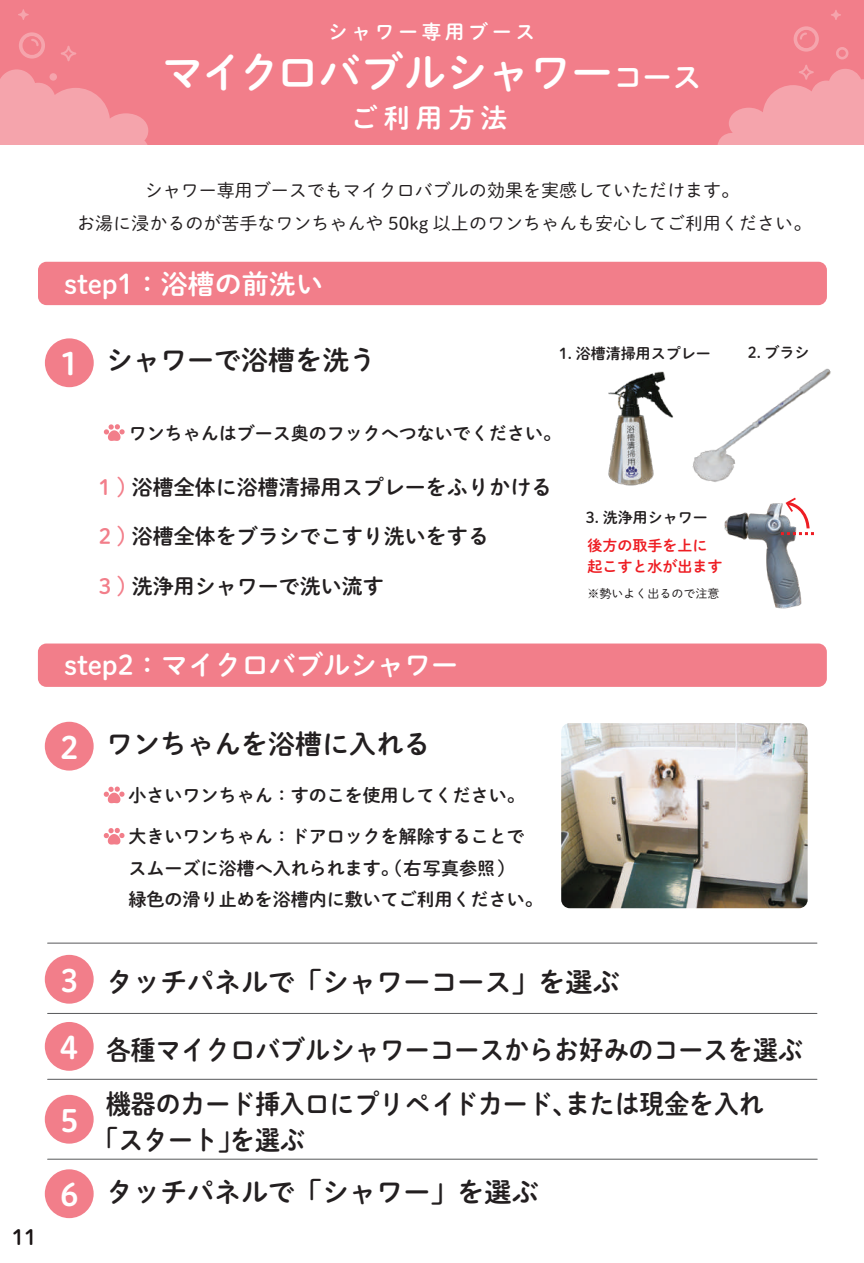
<style>
.page{position:relative;width:864px;height:1263px;background:#fff}
.page>*{position:absolute;margin:0;border:0;box-sizing:border-box;transform-origin:0 0}
.t1{font:42px "Shuei M Go Std B";letter-spacing:-.005em;color:#fff}
.t2{font:30.45px "Hiragino UD Sans R Std W6";color:#fff}
.t3{font:27px/36px "P Shuei M Go Std B";color:#231f20;scale:.92 1}
.t4{font:27px "P Shuei M Go Std B";color:#231f20}
.t5{font:27px "P Shuei M Go Std B";color:#fff}
.t6{font:27px "Shuei M Go Std B";letter-spacing:.2em;color:#fff}
.t7{font:21px "P Shuei M Go Std B";color:#231f20}
.t8{font:21px "P Shuei M Go Std B";color:#1a1415}
.t9{font:19.5px "Shuei M Go Std B";letter-spacing:.2em;color:#fff}
.t10{font:18px/31.5px "P Shuei M Go Std B";color:#231f20}
.t11{font:18px/33px "P Shuei M Go Std L";color:#231f20;text-align:center}
.t12{font:15px "P Shuei M Go Std B";color:#231f20}
.t13{font:15px/21px "P Shuei M Go Std B";color:#ee1d23}
.t14{font:12px "P Shuei M Go Std L";color:#231f20}
.s1{font-size:29.4px}
.s2{color:#f27e8a}
.s3{font-family:"Hiragino UD Sans R Std W6";font-size:30.45px;color:#fff}
</style>
<div class="page">
<div style="left:38px;top:643px;width:788px;height:44px;background:#f27e8a;border-radius:9px"></div>
<div style="left:45px;top:955px;width:49px;height:49px;background:#f27e8a;border-radius:50%"></div>
<div style="left:45px;top:1169px;width:49px;height:49px;background:#f27e8a;border-radius:50%"></div>
<img style="left:717px;top:368px;width:114px;height:114px">
<div style="left:45px;top:338px;width:49px;height:49px;background:#f27e8a;border-radius:50%"></div>
<div style="left:38px;top:262px;width:788px;height:43px;background:#f27e8a;border-radius:9px"></div>
<img style="left:608px;top:371px;width:109px;height:115px">
<svg style="left:104px;top:424px;width:21px;height:17px"></svg>
<img style="left:724px;top:503px;width:90px;height:105px">
<svg style="left:780px;top:498px;width:33px;height:37px"></svg>
<hr style="left:48px;top:943px;width:768px;height:1px;background:#57585a">
<div style="left:45px;top:722px;width:49px;height:48px;background:#f27e8a;border-radius:50%"></div>
<svg style="left:104px;top:786px;width:20px;height:17px"></svg>
<svg style="left:104px;top:828px;width:20px;height:16px"></svg>
<img style="left:561px;top:723px;width:246px;height:185px">
<div style="left:45px;top:1022px;width:49px;height:49px;background:#f27e8a;border-radius:50%"></div>
<hr style="left:48px;top:1013px;width:768px;height:1px;background:#57585a">
<div style="left:0;top:0;width:863px;height:145px;background:#f27e8a"></div>
<svg style="left:0;top:69px;width:149px;height:76px"></svg>
<div style="left:49px;top:73px;width:8px;height:8px;background:#f5a4ac;border-radius:50%"></div>
<svg style="left:19px;top:32px;width:26px;height:27px"></svg>
<svg style="left:61px;top:46px;width:15px;height:15px"></svg>
<svg style="left:18px;top:9px;width:11px;height:11px"></svg>
<svg style="left:836px;top:47px;width:12px;height:12px"></svg>
<svg style="left:793px;top:26px;width:25px;height:26px"></svg>
<svg style="left:717px;top:65px;width:146px;height:80px"></svg>
<svg style="left:831px;top:10px;width:9px;height:10px"></svg>
<hr style="left:48px;top:1159px;width:768px;height:1px;background:#57585a">
<hr style="left:48px;top:1079px;width:768px;height:1px;background:#57585a">
<div style="left:45px;top:1095px;width:49px;height:49px;background:#f27e8a;border-radius:50%"></div>
<p class="t8" style="left:12px;top:1221px;width:26px">11</p>
<p class="t9" style="left:328px;top:17px;width:208px">シャワー専用ブース</p>
<h1 class="t1" style="left:161px;top:41px;width:541px">マイクロバブルシャワー<span class="s1">コース</span></h1>
<h3 class="t6" style="left:351px;top:97px;width:158px">ご利用方法</h3>
<p class="t11" style="left:77px;top:173px;width:735px">シャワー専用ブースでもマイクロバブルの効果を実感していただけます。<br>お湯に浸かるのが苦手なワンちゃんや 50kg 以上のワンちゃんも安心してご利用ください。</p>
<h3 class="t5" style="left:64px;top:264px;width:260px">step1：浴槽の前洗い</h3>
<h2 class="t2" style="left:54px;top:341px;width:32px">１</h2>
<h3 class="t4" style="left:106px;top:340px;width:271px">シャワーで浴槽を洗う</h3>
<p class="t12" style="left:559px;top:342px;width:153px">1. 浴槽清掃用スプレー</p>
<p class="t12" style="left:747px;top:341px;width:63px">2. ブラシ</p>
<p class="t10" style="left:129px;top:417px;width:433px">ワンちゃんはブース奥のフックへつないでください。</p>
<p class="t7" style="left:99px;top:471px;width:454px"><span class="s2">1 )</span> 浴槽全体に浴槽清掃用スプレーをふりかける</p>
<p class="t7" style="left:99px;top:521px;width:391px"><span class="s2">2 )</span> 浴槽全体をブラシでこすり洗いをする</p>
<p class="t7" style="left:99px;top:570px;width:286px"><span class="s2">3 )</span> 洗浄用シャワーで洗い流す</p>
<p class="t12" style="left:585px;top:506px;width:123px">3. 洗浄用シャワー</p>
<p class="t13" style="left:587px;top:534px;width:136px">後方の取手を上に起こすと水が出ます</p>
<p class="t14" style="left:587px;top:585px;width:133px">※勢いよく出るので注意</p>
<h3 class="t5" style="left:64px;top:645px;width:395px">step2：マイクロバブルシャワー</h3>
<h3 class="t4" style="left:54px;top:724px;width:377px"><span class="s3">２</span> ワンちゃんを浴槽に入れる</h3>
<p class="t10" style="left:128px;top:779px;width:397px">小さいワンちゃん：すのこを使用してください。</p>
<p class="t10" style="left:128px;top:820px;width:416px">大きいワンちゃん：ドアロックを解除することでスムーズに浴槽へ入れられます。(右写真参照)<br>緑色の滑り止めを浴槽内に敷いてご利用ください。</p>
<h3 class="t4" style="left:54px;top:962px;width:566px"><span class="s3">３</span> タッチパネルで「シャワーコース」を選ぶ</h3>
<h3 class="t3" style="left:54px;top:1030px;width:814px"><span class="s3">４</span> 各種マイクロバブルシャワーコースからお好みのコースを選ぶ</h3>
<h2 class="t2" style="left:54px;top:1097px;width:32px">５</h2>
<h3 class="t3" style="left:94px;top:1085px;width:729px;text-indent:12px">機器のカード挿入口にプリペイドカード、または現金を入れ「スタート」を選ぶ</h3>
<h3 class="t4" style="left:54px;top:1171px;width:485px"><span class="s3">６</span> タッチパネルで「シャワー」を選ぶ</h3>
</div>
